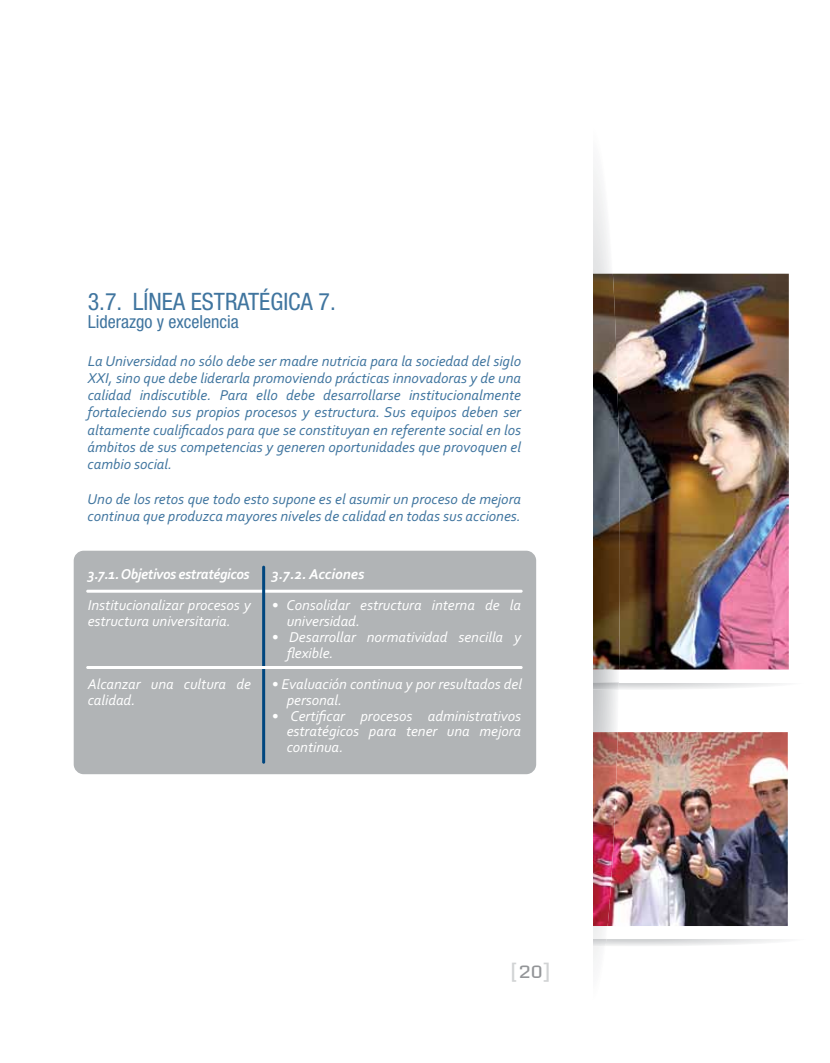
<style>
.page{position:relative;width:830px;height:1063px;background:#fff}
.page>*{position:absolute;margin:0;border:0;box-sizing:border-box;transform-origin:0 0}
.t1{font:condensed 24px "Helvetica 57";color:#40759f}
.t2{font:300 21px "Olney";color:#d1d3d4}
.t3{font:condensed 18px "Helvetica 57";color:#40759f}
.t4{font:italic 15px/17.2px "Corbel";color:#40759f;text-align:justify}
.t5{font:italic 15px/15.8px "Corbel";color:#fff}
.t6{font:italic 700 15px "Corbel";letter-spacing:-.025em;color:#fff}
.t7{font:italic 700 15px "Corbel";color:#fff}
.s1{font-size:18.9px;color:#939598}
</style>
<div class="page">
<img style="left:593px;top:167px;width:196px;height:795px">
<img style="left:593px;top:732px;width:24px;height:194px">
<div style="left:74px;top:551px;width:462px;height:223px;background:#b1b4b6;border-radius:10px"></div>
<hr style="left:86px;top:590px;width:436px;height:3px;background:#fff;border-radius:2px">
<hr style="left:262px;top:566px;width:3px;height:198px;background:#00467f;border-radius:2px">
<hr style="left:86px;top:666px;width:436px;height:3px;background:#fff;border-radius:2px">
<h1 class="t1" style="left:88px;top:288px;width:249px">3.7. LÍNEA ESTRATÉGICA 7.</h1>
<p class="t3" style="left:88px;top:311px;width:152px">Liderazgo y excelencia</p>
<p class="t4" style="left:88px;top:352px;width:435px">La Universidad no sólo debe ser madre nutricia para la sociedad del siglo XXI, sino que debe liderarla promoviendo prácticas innovadoras y de una calidad indiscutible. Para ello debe desarrollarse institucionalmente fortaleciendo sus propios procesos y estructura. Sus equipos deben ser altamente cualificados para que se constituyan en referente social en los ámbitos de sus competencias y generen oportunidades que provoquen el cambio social.</p>
<p class="t4" style="left:88px;top:490px;width:434px">Uno de los retos que todo esto supone es el asumir un proceso de mejora continua que produzca mayores niveles de calidad en todas sus acciones.</p>
<p class="t6" style="left:88px;top:565px;width:163px">3.7.1. Objetivos estratégicos</p>
<p class="t5" style="left:88px;top:597px;width:165px">Institucionalizar procesos y estructura universitaria.</p>
<p class="t5" style="left:88px;top:676px;width:165px">Alcanzar una cultura de calidad.</p>
<p class="t7" style="left:271px;top:565px;width:94px">3.7.2. Acciones</p>
<p class="t5" style="left:286px;top:597px;width:236px;text-indent:-15px">• Consolidar estructura interna de la universidad.</p>
<p class="t5" style="left:286px;top:629px;width:236px;text-indent:-15px">• Desarrollar normatividad sencilla y flexible.</p>
<p class="t5" style="left:286px;top:676px;width:237px;text-indent:-15px">• Evaluación continua y por resultados del personal.</p>
<p class="t5" style="left:286px;top:707px;width:236px;text-align:justify;text-indent:-15px">• Certificar procesos administrativos estratégicos para tener una mejora continua.</p>
<h2 class="t2" style="left:510px;top:957px;width:41px">[<span class="s1">20</span>]</h2>
</div>
